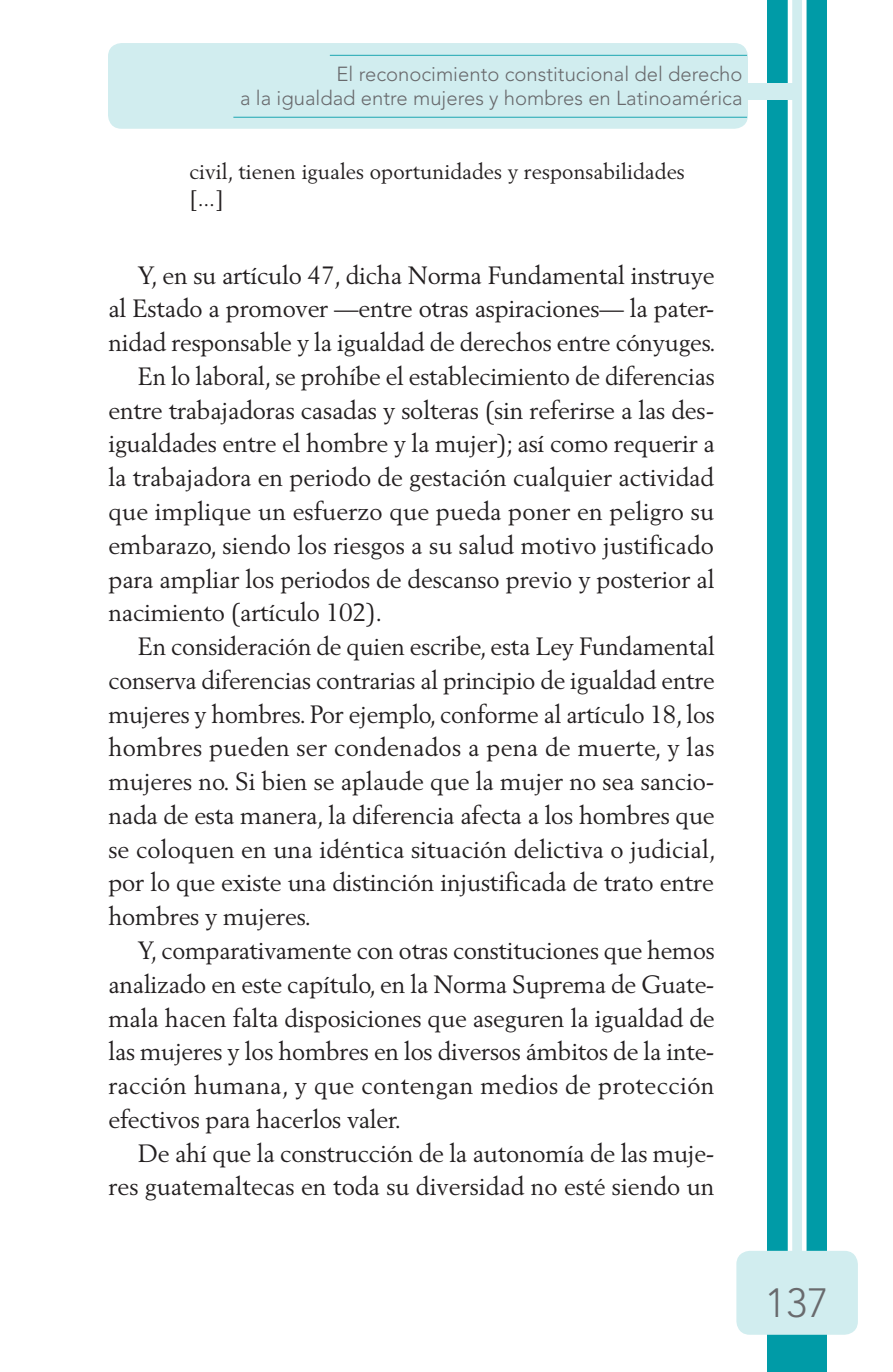
<style>
.page{position:relative;width:893px;height:1372px;background:#fff}
.page>*{position:absolute;margin:0;border:0;box-sizing:border-box;transform-origin:0 0}
.t1{font:300 40.5px "Avenir LT Std";color:#696a6d}
.t2{font:24.75px "Berling LT Std";letter-spacing:-.01em;color:#231f20}
.t3{font:24.75px "Berling LT Std";letter-spacing:.015em;color:#231f20}
.t4{font:24.75px "Berling LT Std";letter-spacing:.01em;color:#231f20}
.t5{font:21.38px/27px "Berling LT Std";letter-spacing:.005em;color:#231f20}
.t6{font:300 20.25px/24.8px "Avenir LT Std";color:#696a6d;text-align:right}
</style>
<div class="page">
<div style="left:767px;top:0;width:60px;height:1371px;background:#009ba7"></div>
<svg style="left:788px;top:0;width:18px;height:1250px;background:#e5f5f6"></svg>
<div style="left:702px;top:83px;width:92px;height:17px;background:#d1edef"></div>
<div style="left:108px;top:43px;width:640px;height:86px;background:#d1edef;border-radius:14px"></div>
<div style="left:736px;top:1250px;width:122px;height:84px;background:#d1edef;border-radius:14px"></div>
<hr style="left:330px;top:55px;width:417px;height:1px;background:#30aeb8">
<hr style="left:233px;top:117px;width:514px;height:1px;background:#30aeb8">
<p class="t6" style="left:240px;top:61px;width:504px">El reconocimiento constitucional del derecho<br>a la igualdad entre mujeres y hombres en Latinoamérica</p>
<p class="t5" style="left:189px;top:158px;width:497px">civil, tienen iguales oportunidades y responsabilidades [...]</p>
<p class="t2" style="left:138px;top:260px;width:578px">Y, en su artículo 47, dicha Norma Fundamental instruye</p>
<p class="t2" style="left:108px;top:294px;width:607px">al Estado a promover —entre otras aspiraciones— la pater-</p>
<p class="t2" style="left:108px;top:327px;width:609px">nidad responsable y la igualdad de derechos entre cónyuges.</p>
<p class="t2" style="left:138px;top:361px;width:578px">En lo laboral, se prohíbe el establecimiento de diferencias</p>
<p class="t2" style="left:108px;top:395px;width:607px">entre trabajadoras casadas y solteras (sin referirse a las des-</p>
<p class="t2" style="left:108px;top:429px;width:608px">igualdades entre el hombre y la mujer); así como requerir a</p>
<p class="t2" style="left:108px;top:462px;width:607px">la trabajadora en periodo de gestación cualquier actividad</p>
<p class="t2" style="left:108px;top:496px;width:607px">que implique un esfuerzo que pueda poner en peligro su</p>
<p class="t2" style="left:108px;top:530px;width:607px">embarazo, siendo los riesgos a su salud motivo justificado</p>
<p class="t2" style="left:108px;top:564px;width:608px">para ampliar los periodos de descanso previo y posterior al</p>
<p class="t2" style="left:108px;top:597px;width:275px">nacimiento (artículo 102).</p>
<p class="t2" style="left:138px;top:631px;width:579px">En consideración de quien escribe, esta Ley Fundamental</p>
<p class="t2" style="left:108px;top:665px;width:608px">conserva diferencias contrarias al principio de igualdad entre</p>
<p class="t2" style="left:108px;top:699px;width:608px">mujeres y hombres. Por ejemplo, conforme al artículo 18, los</p>
<p class="t4" style="left:108px;top:732px;width:607px">hombres pueden ser condenados a pena de muerte, y las</p>
<p class="t2" style="left:108px;top:766px;width:607px">mujeres no. Si bien se aplaude que la mujer no sea sancio-</p>
<p class="t2" style="left:108px;top:800px;width:608px">nada de esta manera, la diferencia afecta a los hombres que</p>
<p class="t2" style="left:108px;top:834px;width:609px">se coloquen en una idéntica situación delictiva o judicial,</p>
<p class="t2" style="left:108px;top:867px;width:607px">por lo que existe una distinción injustificada de trato entre</p>
<p class="t2" style="left:108px;top:901px;width:204px">hombres y mujeres.</p>
<p class="t2" style="left:138px;top:935px;width:578px">Y, comparativamente con otras constituciones que hemos</p>
<p class="t2" style="left:108px;top:969px;width:607px">analizado en este capítulo, en la Norma Suprema de Guate-</p>
<p class="t2" style="left:108px;top:1002px;width:608px">mala hacen falta disposiciones que aseguren la igualdad de</p>
<p class="t2" style="left:108px;top:1036px;width:607px">las mujeres y los hombres en los diversos ámbitos de la inte-</p>
<p class="t3" style="left:108px;top:1070px;width:608px">racción humana, y que contengan medios de protección</p>
<p class="t2" style="left:108px;top:1104px;width:294px">efectivos para hacerlos valer.</p>
<p class="t2" style="left:138px;top:1137px;width:578px">De ahí que la construcción de la autonomía de las muje-</p>
<p class="t2" style="left:108px;top:1171px;width:607px">res guatemaltecas en toda su diversidad no esté siendo un</p>
<h1 class="t1" style="left:765px;top:1279px;width:65px">137</h1>
</div>
